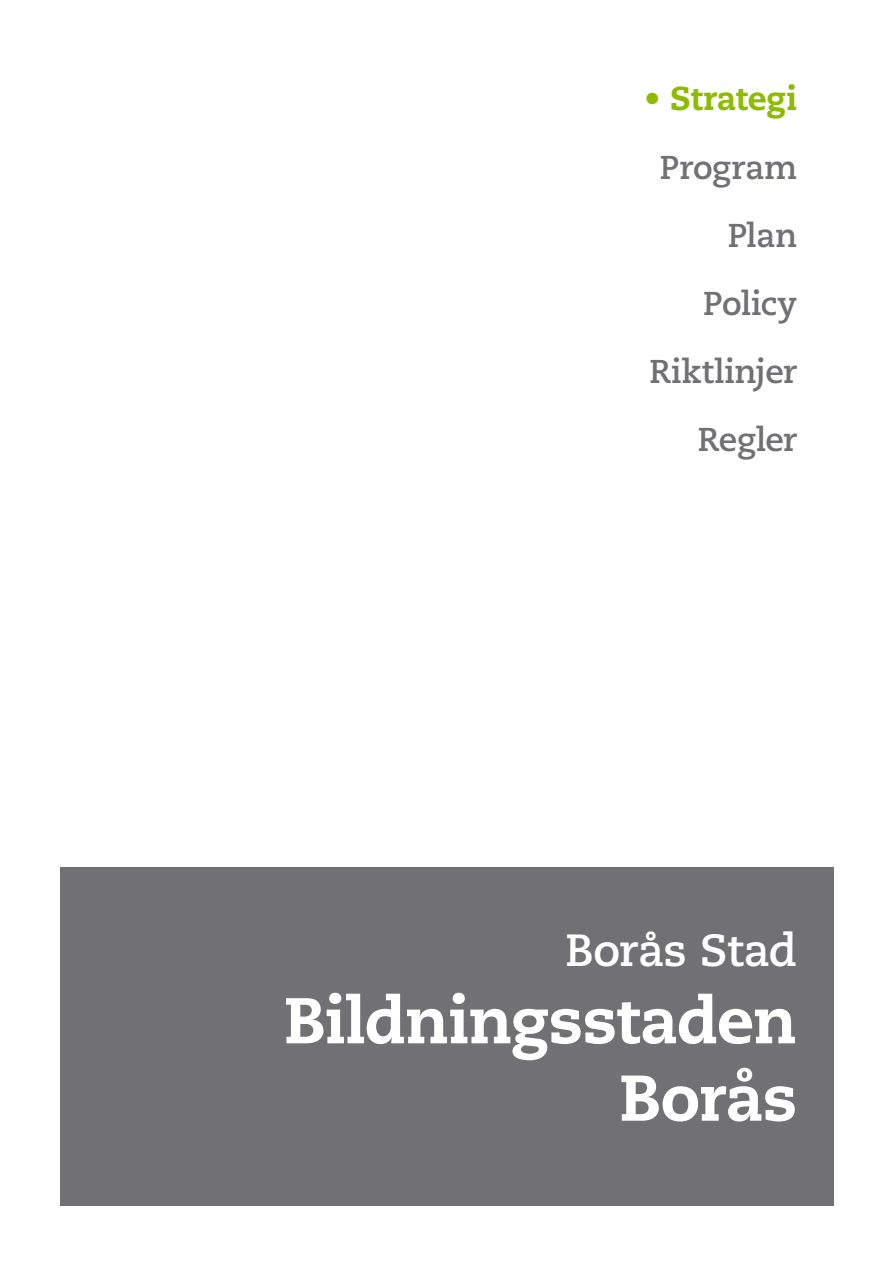
<style>
.page{position:relative;width:893px;height:1263px;background:#fff}
.page>*{position:absolute;margin:0;border:0;box-sizing:border-box;transform-origin:0 0}
.t1{font:800 64.5px "Caecilia LT Std";letter-spacing:-.015em;color:#fff}
.t2{font:700 45px "Caecilia LT Std";letter-spacing:-.02em;color:#fff}
.t3{font:700 33px "Caecilia LT Std";letter-spacing:-.01em;color:#717074}
.t4{font:800 33px "Caecilia LT Std";letter-spacing:-.005em;color:#8dbb00}
</style>
<div class="page">
<div style="left:60px;top:867px;width:773px;height:338px;background:#717074"></div>
<p class="t4" style="left:644px;top:78px;width:155px">• Strategi</p>
<p class="t3" style="left:660px;top:148px;width:139px">Program</p>
<p class="t3" style="left:728px;top:216px;width:71px">Plan</p>
<p class="t3" style="left:703px;top:284px;width:96px">Policy</p>
<p class="t3" style="left:649px;top:352px;width:149px">Riktlinjer</p>
<p class="t3" style="left:698px;top:420px;width:101px">Regler</p>
<p class="t2" style="left:565px;top:924px;width:233px">Borås Stad</p>
<p class="t1" style="left:284px;top:981px;width:514px">Bildningsstaden</p>
<p class="t1" style="left:620px;top:1058px;width:179px">Borås</p>
</div>
